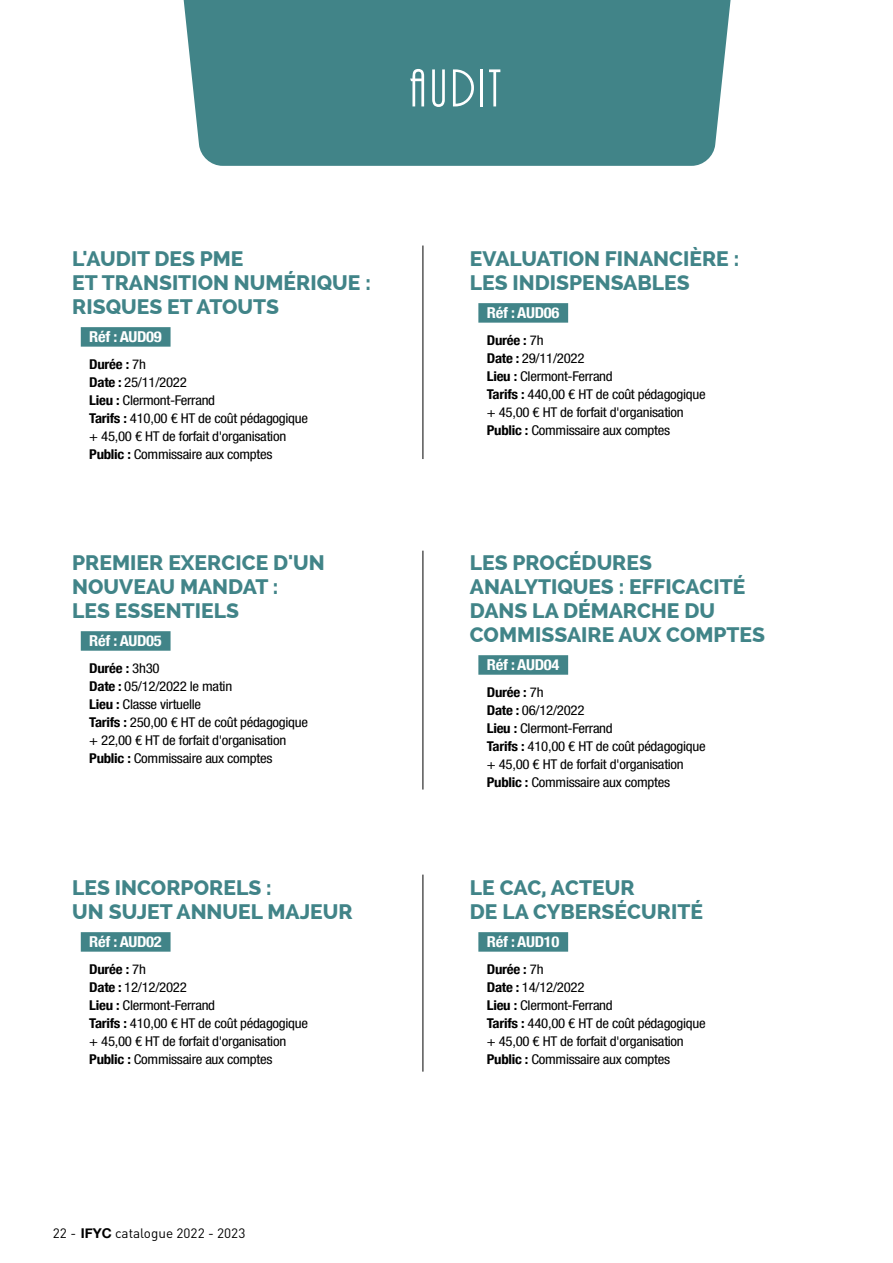
<style>
.page{position:relative;width:893px;height:1263px;background:#fff}
.page>*{position:absolute;margin:0;border:0;box-sizing:border-box;transform-origin:0 0}
.t1{font:55.5px "ARBONNIE";letter-spacing:.05em;color:#fff}
.t2{font:800 21px/24px "Raleway";color:#418488}
.t3{font:700 condensed 15px "Helvetica Neue";letter-spacing:-.02em;color:#fff;scale:1.1 1}
.t4{font:condensed 13.5px/18px "Helvetica Neue LT Std";letter-spacing:-.02em;color:#000;scale:1.1 1}
.t5{font:700 condensed 13.5px "Helvetica Neue";letter-spacing:-.02em;color:#000;scale:1.1 1}
.t6{font:13.5px "DIN";color:#000}
.s1{font-family:"Helvetica Neue LT Std";font-weight:400}
.s2{font-family:"Helvetica Neue";font-weight:700}
</style>
<div class="page">
<div style="left:183px;top:0;width:548px;height:166px;background:#418488"></div>
<div style="left:81px;top:932px;width:90px;height:20px;background:#418488"></div>
<div style="left:478px;top:932px;width:90px;height:20px;background:#418488"></div>
<div style="left:81px;top:327px;width:90px;height:20px;background:#418488"></div>
<div style="left:478px;top:303px;width:90px;height:20px;background:#418488"></div>
<div style="left:81px;top:631px;width:90px;height:20px;background:#418488"></div>
<div style="left:478px;top:655px;width:90px;height:20px;background:#418488"></div>
<hr style="left:423px;top:245px;width:1px;height:214px;background:#000">
<hr style="left:423px;top:551px;width:1px;height:238px;background:#000">
<hr style="left:423px;top:874px;width:1px;height:197px;background:#000">
<h1 class="t1" style="left:410px;top:60px;width:93px">AUDIT</h1>
<h2 class="t2" style="left:72px;top:247px;width:300px">L'AUDIT DES PME<br>ET TRANSITION NUMÉRIQUE :<br>RISQUES ET ATOUTS</h2>
<p class="t3" style="left:89px;top:325px;width:67px">Réf : AUD09</p>
<p class="t5" style="left:89px;top:353px;width:53px">Durée : <span class="s1">7h</span></p>
<p class="t4" style="left:89px;top:373px;width:200px"><span class="s2">Date :</span> 25/11/2022<br><span class="s2">Lieu :</span> Clermont-Ferrand<br><span class="s2">Tarifs :</span> 410,00 € HT de coût pédagogique + 45,00 € HT de forfait d'organisation<br><span class="s2">Public :</span> Commissaire aux comptes</p>
<h2 class="t2" style="left:72px;top:551px;width:254px">PREMIER EXERCICE D'UN<br>NOUVEAU MANDAT :<br>LES ESSENTIELS</h2>
<p class="t3" style="left:89px;top:629px;width:67px">Réf : AUD05</p>
<p class="t5" style="left:89px;top:657px;width:65px">Durée : <span class="s1">3h30</span></p>
<p class="t4" style="left:89px;top:677px;width:200px"><span class="s2">Date :</span> 05/12/2022 le matin<br><span class="s2">Lieu :</span> Classe virtuelle<br><span class="s2">Tarifs :</span> 250,00 € HT de coût pédagogique + 22,00 € HT de forfait d'organisation<br><span class="s2">Public :</span> Commissaire aux comptes</p>
<h2 class="t2" style="left:72px;top:876px;width:282px">LES INCORPORELS :<br>UN SUJET ANNUEL MAJEUR</h2>
<p class="t3" style="left:89px;top:930px;width:67px">Réf : AUD02</p>
<p class="t5" style="left:89px;top:958px;width:53px">Durée : <span class="s1">7h</span></p>
<p class="t4" style="left:89px;top:978px;width:200px"><span class="s2">Date :</span> 12/12/2022<br><span class="s2">Lieu :</span> Clermont-Ferrand<br><span class="s2">Tarifs :</span> 410,00 € HT de coût pédagogique + 45,00 € HT de forfait d'organisation<br><span class="s2">Public :</span> Commissaire aux comptes</p>
<h2 class="t2" style="left:470px;top:247px;width:271px">EVALUATION FINANCIÈRE :<br>LES INDISPENSABLES</h2>
<p class="t3" style="left:487px;top:301px;width:67px">Réf : AUD06</p>
<p class="t5" style="left:487px;top:329px;width:53px">Durée : <span class="s1">7h</span></p>
<p class="t4" style="left:487px;top:349px;width:200px"><span class="s2">Date :</span> 29/11/2022<br><span class="s2">Lieu :</span> Clermont-Ferrand<br><span class="s2">Tarifs :</span> 440,00 € HT de coût pédagogique + 45,00 € HT de forfait d'organisation<br><span class="s2">Public :</span> Commissaire aux comptes</p>
<h2 class="t2" style="left:470px;top:551px;width:297px">LES PROCÉDURES<br>ANALYTIQUES : EFFICACITÉ<br>DANS LA DÉMARCHE DU<br>COMMISSAIRE AUX COMPTES</h2>
<p class="t3" style="left:487px;top:653px;width:67px">Réf : AUD04</p>
<p class="t5" style="left:487px;top:681px;width:53px">Durée : <span class="s1">7h</span></p>
<p class="t4" style="left:487px;top:701px;width:200px"><span class="s2">Date :</span> 06/12/2022<br><span class="s2">Lieu :</span> Clermont-Ferrand<br><span class="s2">Tarifs :</span> 410,00 € HT de coût pédagogique + 45,00 € HT de forfait d'organisation<br><span class="s2">Public :</span> Commissaire aux comptes</p>
<h2 class="t2" style="left:470px;top:876px;width:235px">LE CAC, ACTEUR<br>DE LA CYBERSÉCURITÉ</h2>
<p class="t3" style="left:487px;top:930px;width:67px">Réf : AUD10</p>
<p class="t5" style="left:487px;top:958px;width:53px">Durée : <span class="s1">7h</span></p>
<p class="t4" style="left:487px;top:978px;width:200px"><span class="s2">Date :</span> 14/12/2022<br><span class="s2">Lieu :</span> Clermont-Ferrand<br><span class="s2">Tarifs :</span> 440,00 € HT de coût pédagogique + 45,00 € HT de forfait d'organisation<br><span class="s2">Public :</span> Commissaire aux comptes</p>
<p class="t6" style="left:53px;top:1225px;width:194px">22 - <span class="s2">IFYC</span> catalogue 2022 - 2023</p>
</div>
